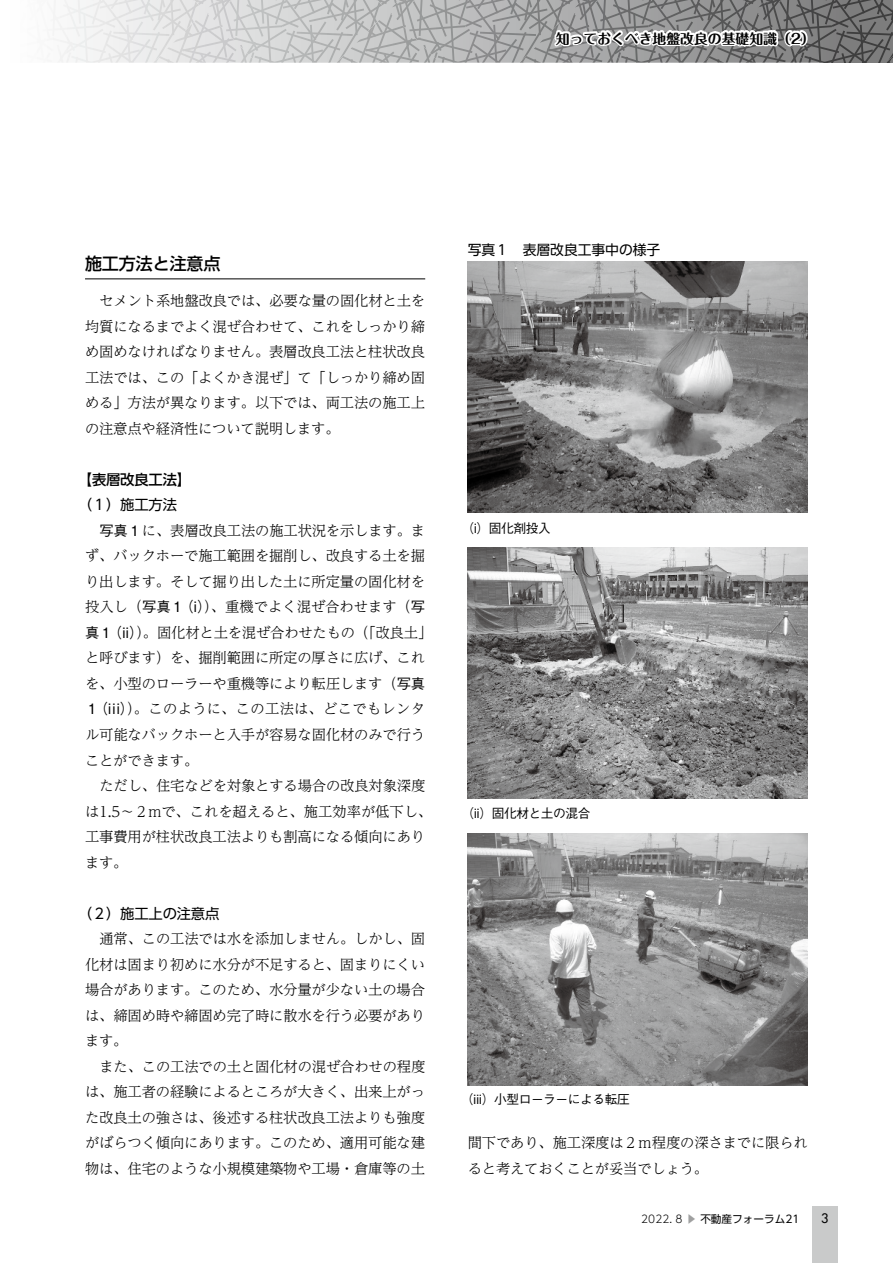
<style>
.page{position:relative;width:893px;height:1263px;background:#fff}
.page>*{position:absolute;margin:0;border:0;box-sizing:border-box;transform-origin:0 0}
.t1{font:500 16.95px "UD Shin Go Pr 6";letter-spacing:-.005em;color:#000}
.t2{font:300 14.4px/25.5px "UD Reimin Pr 6";letter-spacing:-.015em;color:#000;text-align:justify}
.t3{font:14.4px "UD Shin Go Pr 6";letter-spacing:-.015em;color:#000}
.t4{font:500 14.4px "UD Shin Go Pr 6";letter-spacing:-.015em;color:#000}
.t5{font:700 13.8px "Maru Fo Pro";color:#000}
.t6{font:13.8px "UD Shin Go Pr 6 N";letter-spacing:-.005em;color:#000}
.t7{font:500 12.75px "Gothic BBB Pr 6";letter-spacing:-.035em;color:#000}
.t8{font:500 12.75px "Futura Std";color:#000}
.t9{font:10.65px "UD Shin Go Pr 6";color:#000}
.s1{font-family:"Gothic BBB Pr 6";font-weight:500}
.s2{font-family:"UD Shin Go Pro";font-weight:300}
.s3{font-family:"UD Shin Go Pro";color:#9fa0a0}
</style>
<div class="page">
<svg style="left:53px;top:0;width:840px;height:63px;background:#bcbdbd"></svg>
<hr style="left:85px;top:278px;width:340px;height:1px;background:#000">
<svg style="left:552px;top:0;width:273px;height:52px"></svg>
<img style="left:468px;top:261px;width:340px;height:252px">
<img style="left:468px;top:547px;width:340px;height:252px">
<img style="left:467px;top:833px;width:341px;height:252px">
<div style="left:812px;top:1206px;width:26px;height:57px;background:#c9caca"></div>
<p class="t5" style="left:556px;top:27px;width:260px">知っておくべき地盤改良の基礎知識（2）</p>
<p class="t1" style="left:85px;top:250px;width:137px">施工方法と注意点</p>
<p class="t2" style="left:85px;top:287px;width:342px;text-indent:14px">セメント系地盤改良では、必要な量の固化材と土を均質になるまでよく混ぜ合わせて、これをしっかり締め固めなければなりません。表層改良工法と柱状改良工法では、この「よくかき混ぜ」て「しっかり締め固める」方法が異なります。以下では、両工法の施工上の注意点や経済性について説明します。</p>
<p class="t4" style="left:78px;top:468px;width:115px">【表層改良工法】</p>
<p class="t3" style="left:78px;top:493px;width:101px">（１）施工方法</p>
<p class="t2" style="left:85px;top:517px;width:349px;text-align:left;text-indent:14px"><span class="s1">写真１</span>に、表層改良工法の施工状況を示します。まず、バックホーで施工範囲を掘削し、改良する土を掘り出します。そして掘り出した土に所定量の固化材を投入し（<span class="s1">写真１（i）</span>）、重機でよく混ぜ合わせます（<span class="s1">写真１（ii）</span>）。固化材と土を混ぜ合わせたもの（「改良土」と呼びます）を、掘削範囲に所定の厚さに広げ、これを、小型のローラーや重機等により転圧します（<span class="s1">写真<br>１（iii）</span>）。このように、この工法は、どこでもレンタル可能なバックホーと入手が容易な固化材のみで行うことができます。</p>
<p class="t2" style="left:85px;top:772px;width:349px;text-align:left;text-indent:14px">ただし、住宅などを対象とする場合の改良対象深度は1.5〜２mで、これを超えると、施工効率が低下し、工事費用が柱状改良工法よりも割高になる傾向にあります。</p>
<p class="t3" style="left:78px;top:901px;width:143px">（２）施工上の注意点</p>
<p class="t2" style="left:85px;top:925px;width:342px;text-indent:14px">通常、この工法では水を添加しません。しかし、固化材は固まり初めに水分が不足すると、固まりにくい場合があります。このため、水分量が少ない土の場合は、締固め時や締固め完了時に散水を行う必要があります。</p>
<p class="t2" style="left:85px;top:1053px;width:342px;text-indent:14px">また、この工法での土と固化材の混ぜ合わせの程度は、施工者の経験によるところが大きく、出来上がった改良土の強さは、後述する柱状改良工法よりも強度がばらつく傾向にあります。このため、適用可能な建物は、住宅のような小規模建築物や工場・倉庫等の土</p>
<p class="t6" style="left:468px;top:238px;width:194px">写真１　表層改良工事中の様子</p>
<p class="t7" style="left:461px;top:517px;width:91px">（i）固化剤投入</p>
<p class="t7" style="left:461px;top:803px;width:131px">（ii）固化材と土の混合</p>
<p class="t7" style="left:461px;top:1089px;width:171px">（iii）小型ローラーによる転圧</p>
<p class="t2" style="left:468px;top:1129px;width:342px">間下であり、施工深度は２ｍ程度の深さまでに限られると考えておくことが妥当でしょう。</p>
<p class="t9" style="left:641px;top:1210px;width:160px"><span class="s2">2022. 8</span> <span class="s3">▶</span> 不動産フォーラム21</p>
<p class="t8" style="left:821px;top:1210px;width:9px">3</p>
</div>
